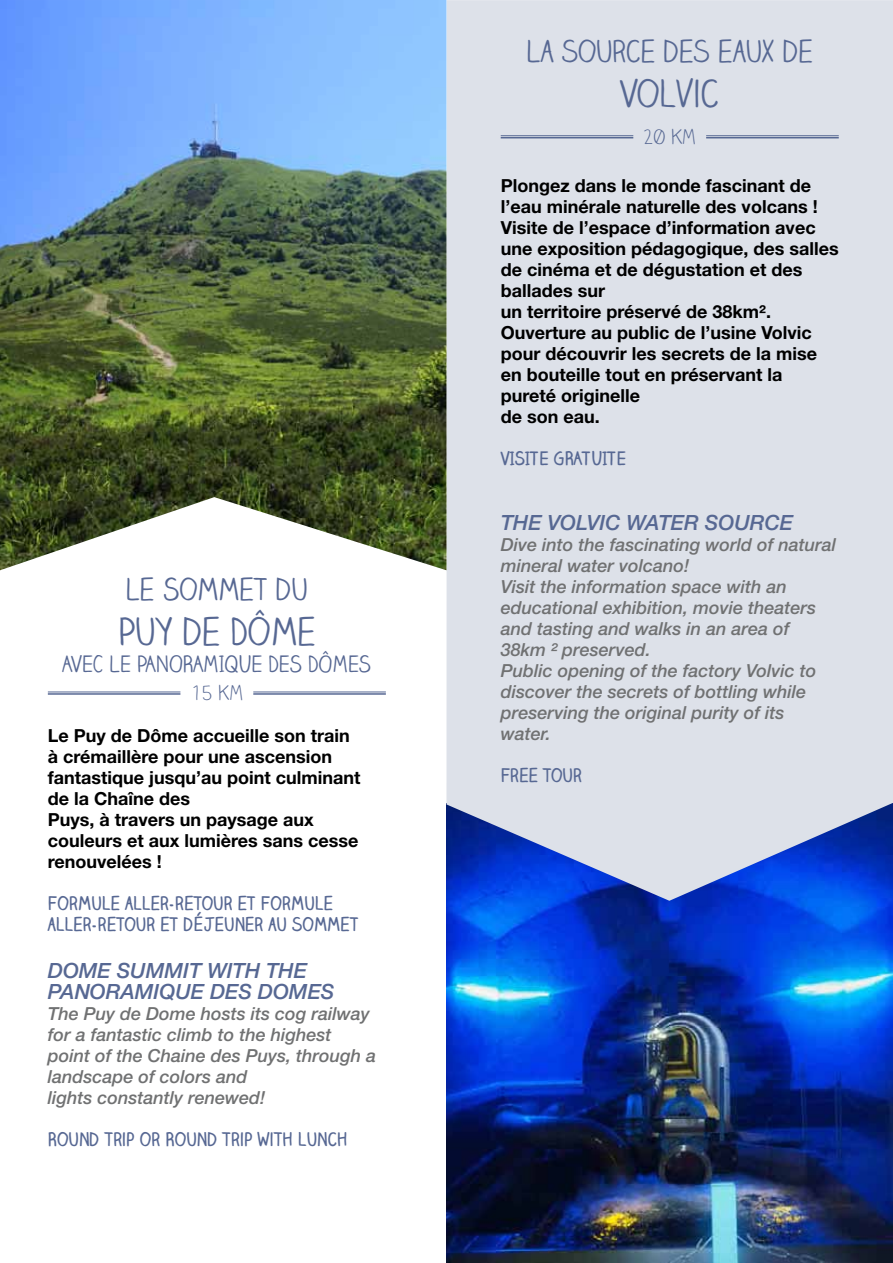
<style>
.page{position:relative;width:893px;height:1263px;background:#fff}
.page>*{position:absolute;margin:0;border:0;box-sizing:border-box;transform-origin:0 0}
.t1{font:37.5px "Claire Hand";color:#576893}
.t2{font:30px "Claire Hand";color:#576893}
.t3{font:22.5px "Claire Hand";color:#576893}
.t4{font:italic 500 21px/21px "Helvetica Neue LT Std";color:#576893}
.t5{font:300 21px "Claire Hand";color:#576893}
.t6{font:700 18px/21px "Helvetica Neue LT Std";color:#000}
.t7{font:italic 500 18px/21px "Helvetica Neue LT Std";color:#707172}
.t8{font:700 18px/21px "Claire Hand";color:#576893}
</style>
<div class="page">
<hr style="left:48px;top:692px;width:132px;height:1px;background:#576893">
<hr style="left:48px;top:693px;width:132px;height:2px;background:#576893">
<hr style="left:253px;top:692px;width:133px;height:1px;background:#576893">
<hr style="left:253px;top:693px;width:133px;height:2px;background:#576893">
<img style="left:446px;top:901px;width:447px;height:362px">
<div style="left:446px;top:0;width:447px;height:901px;background:#dde1e9"></div>
<img style="left:0;top:0;width:446px;height:570px">
<hr style="left:501px;top:135px;width:132px;height:1px;background:#576893">
<hr style="left:501px;top:137px;width:132px;height:1px;background:#576893">
<hr style="left:706px;top:135px;width:133px;height:1px;background:#576893">
<hr style="left:706px;top:137px;width:133px;height:1px;background:#576893">
<h2 class="t2" style="left:126px;top:570px;width:184px">LE SOMMET DU</h2>
<h1 class="t1" style="left:118px;top:608px;width:198px">PUY DE DÔME</h1>
<p class="t3" style="left:62px;top:650px;width:310px">AVEC LE PANORAMIQUE DES DÔMES</p>
<p class="t5" style="left:190px;top:681px;width:54px">15 KM</p>
<p class="t6" style="left:48px;top:724px;width:314px">Le Puy de Dôme accueille son train à crémaillère pour une ascension fantastique jusqu’au point culminant de la Chaîne des<br>Puys, à travers un paysage aux couleurs et aux lumières sans cesse renouvelées !</p>
<p class="t8" style="left:48px;top:892px;width:312px">FORMULE ALLER-RETOUR ET FORMULE<br>ALLER-RETOUR ET DÉJEUNER AU SOMMET</p>
<p class="t4" style="left:48px;top:959px;width:288px">DOME SUMMIT WITH THE<br>PANORAMIQUE DES DOMES</p>
<p class="t7" style="left:48px;top:1002px;width:330px">The Puy de Dome hosts its cog railway for a fantastic climb to the highest point of the Chaine des Puys, through a landscape of colors and<br>lights constantly renewed!</p>
<p class="t8" style="left:48px;top:1128px;width:301px">ROUND TRIP OR ROUND TRIP WITH LUNCH</p>
<h2 class="t2" style="left:527px;top:32px;width:288px">LA SOURCE DES EAUX DE</h2>
<h1 class="t1" style="left:621px;top:70px;width:100px">VOLVIC</h1>
<p class="t5" style="left:643px;top:124px;width:54px">20 KM</p>
<p class="t6" style="left:501px;top:175px;width:340px">Plongez dans le monde fascinant de l’eau minérale naturelle des volcans !<br>Visite de l’espace d’information avec une exposition pédagogique, des salles de cinéma et de dégustation et des ballades sur<br>un territoire préservé de 38km².<br>Ouverture au public de l’usine Volvic pour découvrir les secrets de la mise en bouteille tout en préservant la pureté originelle<br>de son eau.</p>
<p class="t8" style="left:501px;top:448px;width:127px">VISITE GRATUITE</p>
<p class="t4" style="left:501px;top:511px;width:294px">THE VOLVIC WATER SOURCE</p>
<p class="t7" style="left:501px;top:533px;width:337px">Dive into the fascinating world of natural mineral water volcano!<br>Visit the information space with an educational exhibition, movie theaters and tasting and walks in an area of<br>38km ² preserved.<br>Public opening of the factory Volvic to discover the secrets of bottling while preserving the original purity of its water.</p>
<p class="t8" style="left:501px;top:764px;width:83px">FREE TOUR</p>
</div>
